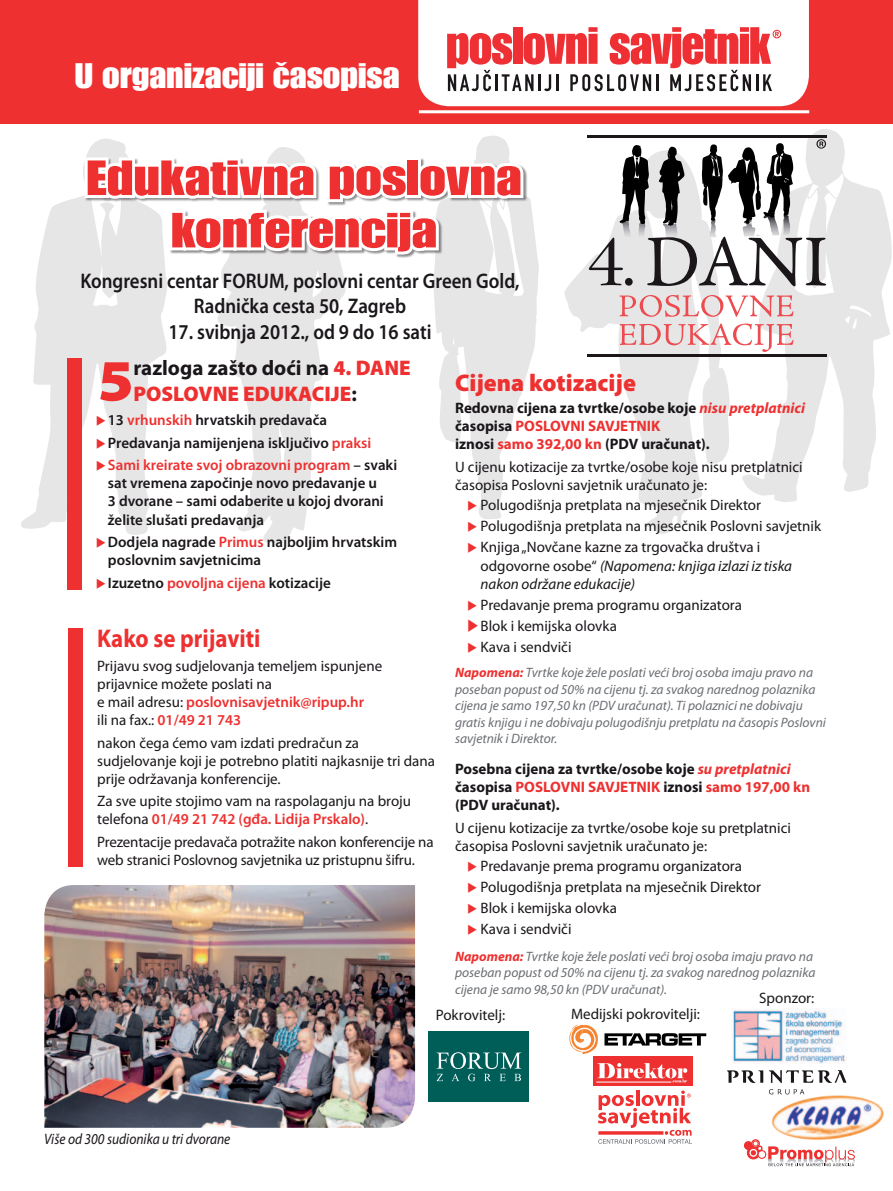
<style>
.page{position:relative;width:893px;height:1191px;background:#fff}
.page>*{position:absolute;margin:0;border:0;box-sizing:border-box;transform-origin:0 0}
.t1{font:68.85px "Baskerville";color:#1a161a}
.t2{font:900 semi-expanded 58.8px "Myriad Pro";color:#ee3030}
.t3{font:48.3px/52.3px "Impact";color:#ee3030;text-align:center;scale:1.19 1}
.t4{font:34.8px "Impact";color:#fff;scale:1.09 1}
.t5{font:700 25.65px "Myriad Pro";color:#ee3030;scale:.89 1}
.t6{font:900 24.15px "Myriad Pro";color:#ee3030}
.t7{font:600 21.15px/25.7px "Myriad Pro";color:#1a161a;text-align:center;scale:.89 1}
.t8{font:900 21.15px/25.3px "Myriad Pro";color:#ee3030}
.t9{font:15.15px/18.1px "Myriad Pro";color:#1a161a}
.t10{font:600 15.15px/18.1px "Myriad Pro";color:#1a161a}
.t11{font:700 15.15px/18.1px "Myriad Pro";color:#1a161a}
.t12{font:italic 15.15px/18.1px "Myriad Pro";color:#1a161a}
.t13{font:italic 15.15px "Myriad Pro";color:#1a161a;scale:.89 1}
.t14{font:italic 13.65px/16.6px "Myriad Pro";color:#6a6d72}
.s1{font-weight:700;color:#1a161a}
.s2{font-family:"ABC Znaci Firmi";font-weight:400;font-size:12.15px;color:#ee3030}
.s3{color:#ee3030}
.s4{font-weight:600;color:#ee3030}
.s5{font-style:italic;color:#ee3030}
.s6{font-family:"ABC Znaci Firmi";font-size:12.15px;color:#ee3030}
.s7{font-style:normal}
.s8{font-family:"ABC Znaci Firmi";color:#ee3030}
.s9{font-weight:700;color:#ee3030}
</style>
<div class="page">
<div style="left:0;top:0;width:893px;height:124px;background:#ee3030"></div>
<svg style="left:564px;top:129px;width:328px;height:405px"></svg>
<svg style="left:21px;top:136px;width:518px;height:407px"></svg>
<div style="left:68px;top:358px;width:14px;height:231px;background:#ee3030"></div>
<div style="left:68px;top:628px;width:15px;height:239px;background:#ee3030"></div>
<img style="left:44px;top:885px;width:371px;height:242px">
<hr style="left:419px;top:110px;width:390px;height:3px;background:#fff">
<svg style="left:418px;top:0;width:391px;height:106px"></svg>
<div style="left:429px;top:1031px;width:100px;height:71px;background:#005e59"></div>
<svg style="left:436px;top:1052px;width:85px;height:29px"></svg>
<svg style="left:598px;top:1090px;width:94px;height:53px"></svg>
<svg style="left:569px;top:1024px;width:29px;height:30px"></svg>
<svg style="left:604px;top:1033px;width:102px;height:12px"></svg>
<svg style="left:769px;top:1070px;width:77px;height:13px"></svg>
<svg style="left:727px;top:1070px;width:36px;height:13px"></svg>
<svg style="left:769px;top:1089px;width:35px;height:3px"></svg>
<div style="left:593px;top:1056px;width:100px;height:30px;background:#ee3030"></div>
<svg style="left:597px;top:1063px;width:90px;height:19px"></svg>
<img style="left:769px;top:1092px;width:115px;height:47px">
<svg style="left:744px;top:1139px;width:111px;height:28px"></svg>
<img style="left:732px;top:1010px;width:113px;height:53px">
<h3 class="t4" style="left:75px;top:56px;width:299px">U organizaciji časopisa</h3>
<h3 class="t3" style="left:86px;top:151px;width:367px">Edukativna poslovna konferencija</h3>
<h3 class="t7" style="left:80px;top:267px;width:495px">Kongresni centar FORUM, poslovni centar Green Gold,<br>Radnička cesta 50, Zagreb</h3>
<h3 class="t7" style="left:169px;top:319px;width:297px">17. svibnja 2012., od 9 do 16 sati</h3>
<h1 class="t1" style="left:587px;top:214px;width:52px">4.</h1>
<h2 class="t2" style="left:98px;top:347px;width:37px">5</h2>
<h3 class="t8" style="left:134px;top:355px;width:279px"><span class="s1">razloga zašto doći na</span> 4. DANE<br>POSLOVNE EDUKACIJE<span class="s1">:</span></h3>
<p class="t10" style="left:96px;top:409px;width:303px;line-height:22.4px"><span class="s2">û</span>13 <span class="s3">vrhunskih</span> hrvatskih predavača <span class="s2">û</span>Predavanja namijenjena isključivo <span class="s3">praksi </span><span class="s2">û</span><span class="s3">Sami kreirate svoj obrazovni program</span> – svaki</p>
<p class="t10" style="left:108px;top:474px;width:277px">sat vremena započinje novo predavanje u<br>3 dvorane – sami odaberite u kojoj dvorani želite slušati predavanja</p>
<p class="t10" style="left:108px;top:532px;width:291px;text-indent:-12px"><span class="s2">û</span>Dodjela nagrade <span class="s3">Primus</span> najboljim hrvatskim poslovnim savjetnicima</p>
<p class="t10" style="left:96px;top:573px;width:236px"><span class="s2">û</span>Izuzetno <span class="s3">povoljna cijena</span> kotizacije</p>
<h3 class="t5" style="left:97px;top:621px;width:185px">Kako se prijaviti</h3>
<p class="t9" style="left:97px;top:656px;width:287px">Prijavu svog sudjelovanja temeljem ispunjene prijavnice možete poslati na<br>e mail adresu: <span class="s4">poslovnisavjetnik@ripup.hr<br></span>ili na fax.: <span class="s4">01/49 21 743</span></p>
<p class="t9" style="left:97px;top:733px;width:339px">nakon čega ćemo vam izdati predračun za sudjelovanje koji je potrebno platiti najkasnije tri dana prije održavanja konferencije.</p>
<p class="t9" style="left:97px;top:792px;width:315px">Za sve upite stojimo vam na raspolaganju na broju telefona <span class="s4">01/49 21 742 (gđa. Lidija Prskalo)</span>.</p>
<p class="t9" style="left:97px;top:832px;width:338px">Prezentacije predavača potražite nakon konferencije na web stranici Poslovnog savjetnika uz pristupnu šifru.</p>
<h3 class="t6" style="left:455px;top:369px;width:182px">Cijena kotizacije</h3>
<p class="t11" style="left:455px;top:398px;width:351px">Redovna cijena za tvrtke/osobe koje <span class="s5">nisu pretplatnici </span>časopisa <span class="s3">POSLOVNI SAVJETNIK<br></span>iznosi <span class="s3">samo 392,00 kn</span> (PDV uračunat).</p>
<p class="t9" style="left:455px;top:457px;width:349px">U cijenu kotizacije za tvrtke/osobe koje nisu pretplatnici časopisa Poslovni savjetnik uračunato je:</p>
<p class="t9" style="left:467px;top:494px;width:356px;line-height:21.1px"><span class="s6">û</span> Polugodišnja pretplata na mjesečnik Direktor<br><span class="s6">û</span> Polugodišnja pretplata na mjesečnik Poslovni savjetnik <span class="s6">û</span> Knjiga „Novčane kazne za trgovačka društva i</p>
<p class="t12" style="left:481px;top:556px;width:313px"><span class="s7">odgovorne osobe“</span> (Napomena: knjiga izlazi iz tiska nakon održane edukacije)</p>
<p class="t9" style="left:467px;top:594px;width:276px;line-height:21.1px"><span class="s6">û</span> Predavanje prema programu organizatora <span class="s8">û</span>Blok i kemijska olovka<br><span class="s6">û</span> Kava i sendviči</p>
<p class="t14" style="left:455px;top:664px;width:372px"><span class="s9">Napomena:</span> Tvrtke koje žele poslati veći broj osoba imaju pravo na poseban popust od 50% na cijenu tj. za svakog narednog polaznika cijena je samo 197,50 kn (PDV uračunat). Ti polaznici ne dobivaju gratis knjigu i ne dobivaju polugodišnju pretplatu na časopis Poslovni savjetnik i Direktor.</p>
<p class="t11" style="left:455px;top:759px;width:357px">Posebna cijena za tvrtke/osobe koje <span class="s5">su pretplatnici </span>časopisa <span class="s3">POSLOVNI SAVJETNIK</span> iznosi <span class="s3">samo 197,00 kn </span>(PDV uračunat).</p>
<p class="t9" style="left:455px;top:818px;width:337px">U cijenu kotizacije za tvrtke/osobe koje su pretplatnici časopisa Poslovni savjetnik uračunato je:</p>
<p class="t9" style="left:467px;top:855px;width:295px;line-height:21.1px"><span class="s6">û</span> Predavanje prema programu organizatora<br><span class="s6">û</span> Polugodišnja pretplata na mjesečnik Direktor <span class="s6">û</span> Blok i kemijska olovka<br><span class="s6">û</span> Kava i sendviči</p>
<p class="t14" style="left:455px;top:947px;width:362px"><span class="s9">Napomena:</span> Tvrtke koje žele poslati veći broj osoba imaju pravo na poseban popust od 50% na cijenu tj. za svakog narednog polaznika cijena je samo 98,50 kn (PDV uračunat).</p>
<p class="t9" style="left:759px;top:988px;width:57px">Sponzor:</p>
<p class="t13" style="left:44px;top:1129px;width:211px">Više od 300 sudionika u tri dvorane</p>
<p class="t9" style="left:436px;top:1006px;width:71px">Pokrovitelj:</p>
<p class="t9" style="left:571px;top:1004px;width:131px">Medijski pokrovitelji:</p>
</div>
